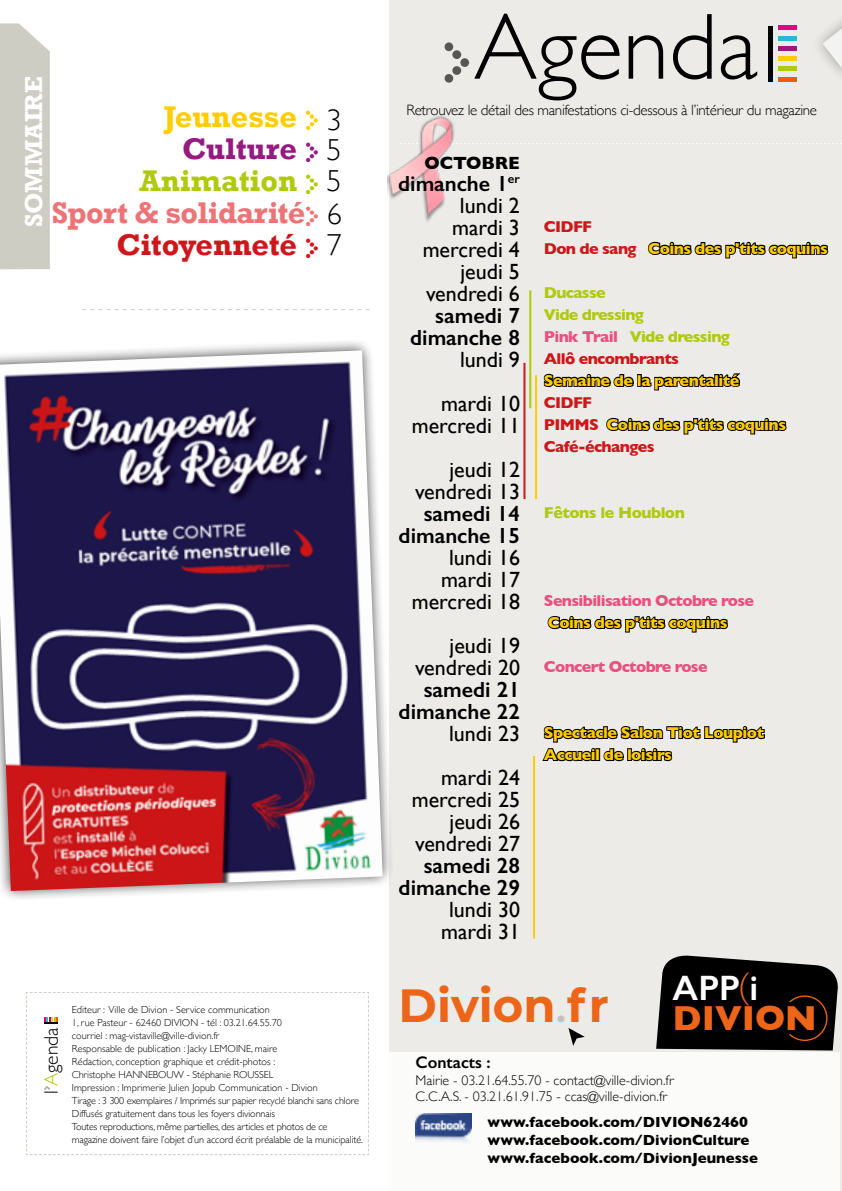
<style>
.page{position:relative;width:842px;height:1191px;background:#fff}
.page>*{position:absolute;margin:0;border:0;box-sizing:border-box;transform-origin:0 0}
.t1{font:300 94.6px "Gill Sans";color:#000}
.t2{font:700 46.6px "Montserrat";color:#ec6519}
.t3{font:700 35.4px/31px "Gill Sans";color:#ec6519}
.t4{font:700 30.6px/32px "Rockwell";color:#ee7376;text-align:right}
.t5{font:700 25.2px "Rockwell";color:#fff}
.t6{font:22px/22px "Gill Sans";color:#000;text-align:right}
.t7{font:600 22px/22px "Gill Sans";color:#000;text-align:right}
.t8{font:300 19.6px "Gill Sans";color:#000}
.t9{font:700 18px "Gill Sans";color:#000}
.t10{font:600 17px "Gill Sans";color:#000}
.t11{font:700 16px/22px "Gill Sans";letter-spacing:-.03em;color:#fc0}
.t12{font:700 16px/22px "Gill Sans";letter-spacing:-.04em;color:#afca0b}
.t13{font:700 16px/22px "Gill Sans";letter-spacing:-.03em;color:#cd171a}
.t14{font:700 16px "Gill Sans";letter-spacing:-.04em;color:#ea4f7e}
.t15{font:700 15px/18px "Gill Sans";color:#000}
.t16{font:300 15px "Gill Sans";letter-spacing:-.02em;color:#000}
.t17{font:300 14px/16.8px "Gill Sans";color:#000}
.t18{font:300 10.2px/13px "Gill Sans";letter-spacing:-.01em;color:#000}
.t19{font:9.2px "Simple Direction Arrows";color:#575756}
.s1{color:#fc0}
.s2{font-family:"Simple Direction Arrows";font-weight:400;font-size:32.8px;color:#fc0}
.s3{color:#951b81}
.s4{font-family:"Simple Direction Arrows";font-weight:400;font-size:32.8px;color:#951b81}
.s5{font-family:"Gill Sans";font-weight:300;font-size:30.4px;color:#000}
.s6{color:#afca0b}
.s7{font-family:"Simple Direction Arrows";font-weight:400;font-size:32.8px;color:#afca0b}
.s8{font-family:"Simple Direction Arrows";font-weight:400;font-size:32.8px}
.s9{color:#cd171a}
.s10{font-family:"Simple Direction Arrows";font-weight:400;font-size:32.8px;color:#cd171a}
.s11{font-weight:600}
.s12{color:#ea4f7e}
.s13{font-family:"Gill Sans";font-weight:600;color:#c2c2c2}
.s14{font-weight:600;color:#fff}
.s15{font-weight:300}
</style>
<div class="page">
<div style="left:0;top:23px;width:50px;height:246px;background:#cecdc4"></div>
<svg style="left:82px;top:309px;width:288px;height:1px"></svg>
<div style="left:389px;top:0;width:453px;height:1191px;background:#ecebe7"></div>
<div style="left:389px;top:1052px;width:451px;height:139px;background:#fff"></div>
<img style="left:415px;top:1113px;width:57px;height:30px">
<svg style="left:543px;top:373px;width:198px;height:18px"></svg>
<svg style="left:606px;top:417px;width:181px;height:18px"></svg>
<svg style="left:547px;top:616px;width:181px;height:17px"></svg>
<svg style="left:542px;top:726px;width:223px;height:36px"></svg>
<svg style="left:568px;top:1028px;width:17px;height:17px"></svg>
<svg style="left:656px;top:955px;width:182px;height:95px;background:#191817"></svg>
<svg style="left:454px;top:20px;width:388px;height:239px"></svg>
<img style="left:388px;top:115px;width:66px;height:107px">
<svg style="left:26px;top:992px;width:343px;height:163px"></svg>
<svg style="left:4px;top:341px;width:387px;height:558px"></svg>
<img style="left:0;top:350px;width:383px;height:541px">
<hr style="left:523px;top:363px;width:2px;height:136px;background:#cd171a">
<hr style="left:535px;top:375px;width:2px;height:124px;background:#fc0">
<hr style="left:529px;top:290px;width:2px;height:118px;background:#afca0b">
<hr style="left:533px;top:756px;width:2px;height:182px;background:#fc0">
<h3 class="t5" style="left:19px;top:227px;width:152px;rotate:-90deg">SOMMAIRE</h3>
<h1 class="t1" style="left:442px;top:-27px;width:318px"><sub>y</sub>Agenda</h1>
<h3 class="t4" style="left:52px;top:101px;width:292px"><span class="s1">Jeunesse</span> <span class="s2">y</span> <sub>3<br></sub><span class="s3">Culture</span> <span class="s4">y</span> <span class="s5">5<br></span><span class="s6">Animation</span> <span class="s7">y</span> <span class="s5">5<br></span>Sport &amp; solidarité<span class="s8">y</span> <span class="s5">6<br></span><span class="s9">Citoyenneté</span> <span class="s10">y</span> <span class="s5">7</span></h3>
<h3 class="t16" style="left:406px;top:98px;width:412px">Retrouvez le détail des manifestations ci-dessous à l’intérieur du magazine</h3>
<h3 class="t9" style="left:424px;top:148px;width:97px">OCTOBRE</h3>
<h3 class="t6" style="left:398px;top:172px;width:123px"><span class="s11">dimanche 1</span><sup>er </sup>lundi 2<br>mardi 3 mercredi 4 jeudi 5 vendredi 6</h3>
<h3 class="t7" style="left:410px;top:304px;width:111px">samedi 7 dimanche 8</h3>
<h3 class="t6" style="left:441px;top:337px;width:80px;line-height:44px">lundi 9 mardi 10</h3>
<h3 class="t6" style="left:412px;top:403px;width:110px;line-height:44px">mercredi 11 jeudi 12</h3>
<h3 class="t6" style="left:415px;top:480px;width:106px">vendredi 13</h3>
<h3 class="t7" style="left:399px;top:502px;width:123px">samedi 14 dimanche 15</h3>
<h3 class="t6" style="left:412px;top:546px;width:110px">lundi 16 mardi 17 mercredi 18</h3>
<h3 class="t6" style="left:415px;top:634px;width:106px">jeudi 19 vendredi 20</h3>
<h3 class="t7" style="left:399px;top:678px;width:123px">samedi 21 dimanche 22</h3>
<h3 class="t6" style="left:441px;top:711px;width:80px;line-height:44px;text-align:center">lundi 23 mardi 24</h3>
<h3 class="t6" style="left:412px;top:788px;width:110px">mercredi 25 jeudi 26 vendredi 27</h3>
<h3 class="t7" style="left:399px;top:854px;width:123px">samedi 28 dimanche 29</h3>
<h3 class="t6" style="left:441px;top:898px;width:80px;text-align:center">lundi 30 mardi 31</h3>
<h3 class="t11" style="left:544px;top:215px;width:285px"><span class="s9">CIDFF<br>Don de sang</span> Coins des p'tits coquins</h3>
<h3 class="t12" style="left:544px;top:281px;width:187px">Ducasse<br>Vide dressing<br><span class="s12">Pink Trail</span> Vide dressing<br><span class="s9">Allô encombrants</span></h3>
<h3 class="t11" style="left:544px;top:369px;width:197px">Semaine de la parentalité</h3>
<h3 class="t13" style="left:544px;top:391px;width:244px">CIDFF<br>PIMMS <span class="s1">Coins des p'tits coquins<br></span>Café-échanges</h3>
<h3 class="t12" style="left:544px;top:501px;width:143px">Fêtons le Houblon</h3>
<h3 class="t14" style="left:544px;top:588px;width:212px">Sensibilisation Octobre rose</h3>
<h3 class="t11" style="left:548px;top:611px;width:181px">Coins des p'tits coquins</h3>
<h3 class="t14" style="left:544px;top:654px;width:165px">Concert Octobre rose</h3>
<h3 class="t11" style="left:544px;top:721px;width:222px">Spectacle Salon Tiot Loupiot<br>Accueil de loisirs</h3>
<h3 class="t8" style="left:36px;top:1094px;width:68px;rotate:-90deg">l <span class="s6">A</span>genda</h3>
<p class="t19" style="left:43px;top:1089px;width:6px;rotate:-90deg">y</p>
<p class="t18" style="left:72px;top:1002px;width:293px">Editeur : Ville de Divion - Service communication<br>1, rue Pasteur - 62460 DIVION - tél : 03.21.64.55.70<br>courriel : mag-vistaville@ville-divion.fr<br>Responsable de publication : Jacky LEMOINE, maire<br>Rédaction, conception graphique et crédit-photos :<br>Christophe HANNEBOUW - Stéphanie ROUSSEL<br>Impression : Imprimerie Julien Jopub Communication - Divion<br>Tirage : 3 300 exemplaires / Imprimés sur papier recyclé blanchi sans chlore Diffusés gratuitement dans tous les foyers divionnais<br>Toutes reproductions, même partielles, des articles et photos de ce magazine doivent faire l’objet d’un accord écrit préalable de la municipalité.</p>
<h2 class="t2" style="left:399px;top:972px;width:212px">Divion<span class="s13">.</span>fr</h2>
<h3 class="t3" style="left:673px;top:971px;width:146px"><span class="s14">APP</span><span class="s15">(</span><span class="s14">i<br></span>DIVION</h3>
<h3 class="t10" style="left:415px;top:1051px;width:77px">Contacts :</h3>
<h3 class="t17" style="left:415px;top:1071px;width:260px">Mairie - 03.21.64.55.70 - contact@ville-divion.fr<br>C.C.A.S. - 03.21.61.91.75 - ccas@ville-divion.fr</h3>
<h3 class="t15" style="left:488px;top:1112px;width:272px">www.facebook.com/DIVION62460 www.facebook.com/DivionCulture www.facebook.com/DivionJeunesse</h3>
</div>
